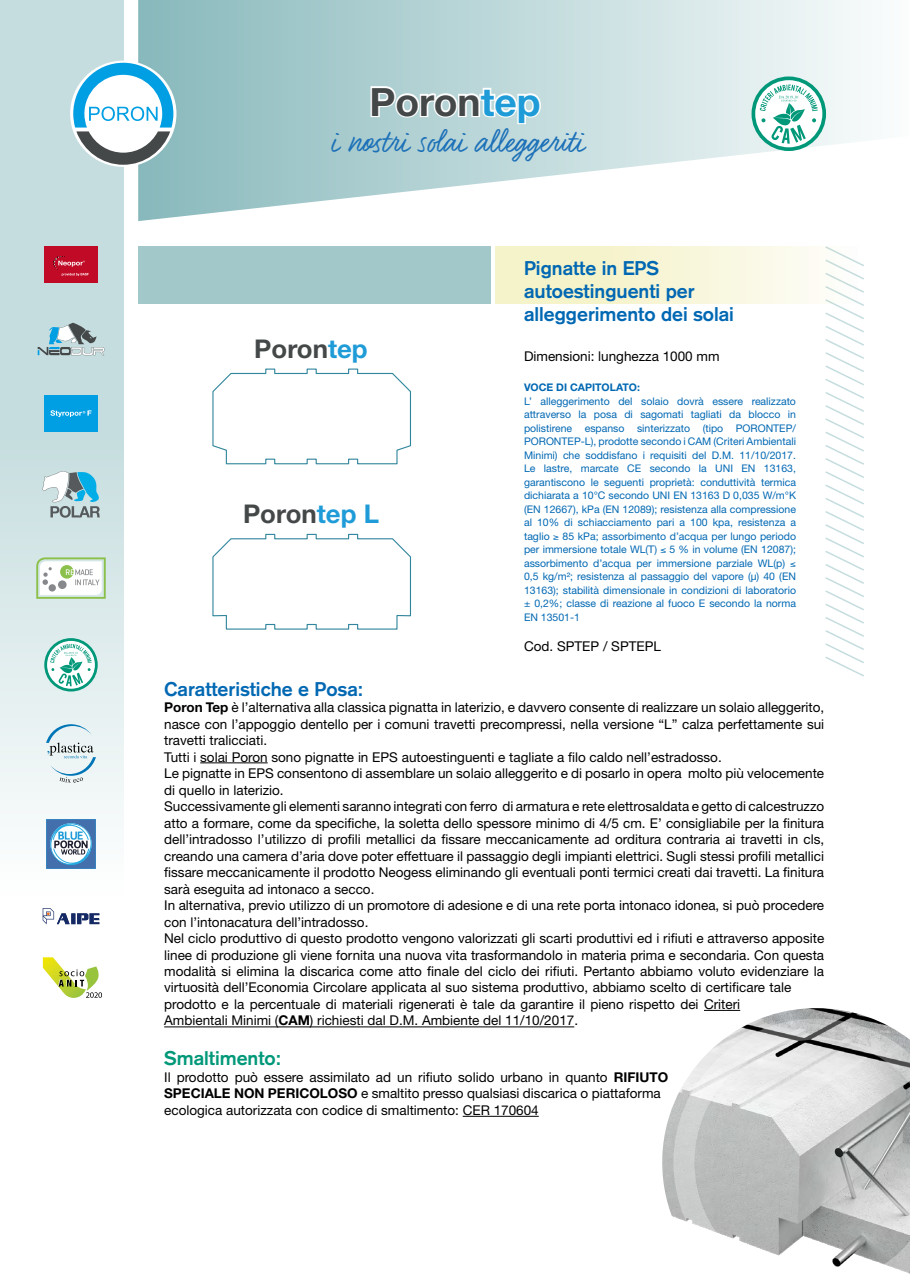
<style>
.page{position:relative;width:910px;height:1280px;background:#fff}
.page>*{position:absolute;margin:0;border:0;box-sizing:border-box;transform-origin:0 0}
.t1{font:700 39px "Helvetica Neue";color:#454849}
.t2{font:37.5px "Felt That";color:#1d71b8}
.t3{font:700 25.8px "Helvetica Neue";color:#454849}
.t4{font:700 19.5px/23.4px "Akzidenz Grotesk";color:#0068b3}
.t5{font:700 19.5px "Akzidenz Grotesk";color:#009879}
.t6{font:13.5px/16.5px "Helvetica Neue";color:#000}
.t7{font:10.5px/13.5px "Helvetica Neue";color:#0068b3;text-align:justify}
.t8{font:700 10.5px "Helvetica Neue";color:#0068b3}
.s1{color:#1f9cd8}
.s2{font-weight:700}
</style>
<div class="page">
<svg style="left:138px;top:0;width:727px;height:221px"></svg>
<div style="left:0;top:0;width:123px;height:1276px;background:linear-gradient(to bottom,#b8d5d7,#fff)"></div>
<svg style="left:73px;top:63px;width:100px;height:102px"></svg>
<svg style="left:825px;top:304px;width:39px;height:373px"></svg>
<svg style="left:46px;top:819px;width:50px;height:50px"></svg>
<svg style="left:38px;top:323px;width:66px;height:32px;background:#a2bcc2"></svg>
<svg style="left:43px;top:957px;width:59px;height:41px"></svg>
<svg style="left:43px;top:908px;width:56px;height:16px"></svg>
<div style="left:44px;top:247px;width:54px;height:36px;background:#c10a25"></div>
<svg style="left:53px;top:256px;width:36px;height:20px"></svg>
<div style="left:44px;top:395px;width:54px;height:36px;background:#009fe3"></div>
<svg style="left:50px;top:410px;width:42px;height:7px"></svg>
<svg style="left:42px;top:471px;width:58px;height:47px;background:#9cc2cb"></svg>
<svg style="left:46px;top:639px;width:50px;height:51px"></svg>
<div style="left:44px;top:638px;width:54px;height:53px;border:3px solid #009879;border-radius:50%"></div>
<svg style="left:50px;top:644px;width:42px;height:42px"></svg>
<svg style="left:46px;top:724px;width:50px;height:59px"></svg>
<svg style="left:36px;top:557px;width:70px;height:42px"></svg>
<svg style="left:753px;top:78px;width:71px;height:71px"></svg>
<div style="left:751px;top:76px;width:75px;height:75px;border:4px solid #009879;border-radius:50%"></div>
<svg style="left:760px;top:85px;width:58px;height:59px"></svg>
<hr style="left:200px;top:762px;width:68px;height:1px;background:#000">
<hr style="left:164px;top:1026px;width:410px;height:1px;background:#000">
<hr style="left:463px;top:1116px;width:76px;height:1px;background:#000">
<svg style="left:369px;top:85px;width:173px;height:41px"></svg>
<div style="left:138px;top:246px;width:353px;height:58px;background:#a2c8ca"></div>
<div style="left:495px;top:246px;width:415px;height:58px;background:linear-gradient(to right,#f4f1be,#fdfeff)"></div>
<img style="left:662px;top:1008px;width:211px;height:209px">
<svg style="left:673px;top:1019px;width:237px;height:255px"></svg>
<svg style="left:212px;top:368px;width:199px;height:97px"></svg>
<svg style="left:212px;top:533px;width:199px;height:97px"></svg>
<h1 class="t1" style="left:369px;top:78px;width:173px">Poron<span class="s1">tep</span></h1>
<h2 class="t2" style="left:329px;top:119px;width:253px">i nostri solai alleggeriti</h2>
<h3 class="t3" style="left:254px;top:333px;width:115px">Poron<span class="s1">tep</span></h3>
<h3 class="t3" style="left:243px;top:498px;width:137px">Poron<span class="s1">tep L</span></h3>
<h3 class="t4" style="left:524px;top:256px;width:211px">Pignatte in EPS autoestinguenti per alleggerimento dei solai</h3>
<p class="t6" style="left:524px;top:348px;width:197px">Dimensioni: lunghezza 1000 mm</p>
<p class="t8" style="left:524px;top:381px;width:117px">VOCE DI CAPITOLATO:</p>
<p class="t7" style="left:524px;top:394px;width:274px">L’ alleggerimento del solaio dovrà essere realizzato attraverso la posa di sagomati tagliati da blocco in polistirene espanso sinterizzato (tipo PORONTEP/ PORONTEP-L), prodotte secondo i CAM (Criteri Ambientali Minimi) che soddisfano i requisiti del D.M. 11/10/2017.<br>Le lastre, marcate CE secondo la UNI EN 13163, garantiscono le seguenti proprietà: conduttività termica dichiarata a 10°C secondo UNI EN 13163 D 0,035 W/m°K (EN 12667), kPa (EN 12089); resistenza alla compressione al 10% di schiacciamento pari a 100 kpa, resistenza a taglio ≥ 85 kPa; assorbimento d’acqua per lungo periodo per immersione totale WL(T) ≤ 5 % in volume (EN 12087); assorbimento d’acqua per immersione parziale WL(p) ≤ 0,5 kg/m²; resistenza al passaggio del vapore (μ) 40 (EN 13163); stabilità dimensionale in condizioni di laboratorio ± 0,2%; classe di reazione al fuoco E secondo la norma EN 13501-1</p>
<p class="t6" style="left:524px;top:638px;width:138px">Cod. SPTEP / SPTEPL</p>
<h3 class="t4" style="left:164px;top:677px;width:201px">Caratteristiche e Posa:</h3>
<p class="t6" style="left:164px;top:699px;width:662px"><span class="s2">Poron Tep</span> è l’alternativa alla classica pignatta in laterizio, e davvero consente di realizzare un solaio alleggerito, nasce con l’appoggio dentello per i comuni travetti precompressi, nella versione “L” calza perfettamente sui travetti tralicciati.<br>Tutti i solai Poron sono pignatte in EPS autoestinguenti e tagliate a filo caldo nell’estradosso.<br>Le pignatte in EPS consentono di assemblare un solaio alleggerito e di posarlo in opera molto più velocemente di quello in laterizio.<br>Successivamente gli elementi saranno integrati con ferro di armatura e rete elettrosaldata e getto di calcestruzzo atto a formare, come da specifiche, la soletta dello spessore minimo di 4/5 cm. E’ consigliabile per la finitura dell’intradosso l’utilizzo di profili metallici da fissare meccanicamente ad orditura contraria ai travetti in cls, creando una camera d’aria dove poter effettuare il passaggio degli impianti elettrici. Sugli stessi profili metallici fissare meccanicamente il prodotto Neogess eliminando gli eventuali ponti termici creati dai travetti. La finitura sarà eseguita ad intonaco a secco.<br>In alternativa, previo utilizzo di un promotore di adesione e di una rete porta intonaco idonea, si può procedere con l’intonacatura dell’intradosso.<br>Nel ciclo produttivo di questo prodotto vengono valorizzati gli scarti produttivi ed i rifiuti e attraverso apposite linee di produzione gli viene fornita una nuova vita trasformandolo in materia prima e secondaria. Con questa modalità si elimina la discarica come atto finale del ciclo dei rifiuti. Pertanto abbiamo voluto evidenziare la virtuosità dell’Economia Circolare applicata al suo sistema produttivo, abbiamo scelto di certificare tale prodotto e la percentuale di materiali rigenerati è tale da garantire il pieno rispetto dei Criteri<br>Ambientali Minimi (<span class="s2">CAM</span>) richiesti dal D.M. Ambiente del 11/10/2017.</p>
<h3 class="t5" style="left:164px;top:1047px;width:119px">Smaltimento:</h3>
<p class="t6" style="left:164px;top:1069px;width:505px">Il prodotto può essere assimilato ad un rifiuto solido urbano in quanto <span class="s2">RIFIUTO<br>SPECIALE NON PERICOLOSO</span> e smaltito presso qualsiasi discarica o piattaforma ecologica autorizzata con codice di smaltimento: CER 170604</p>
</div>
